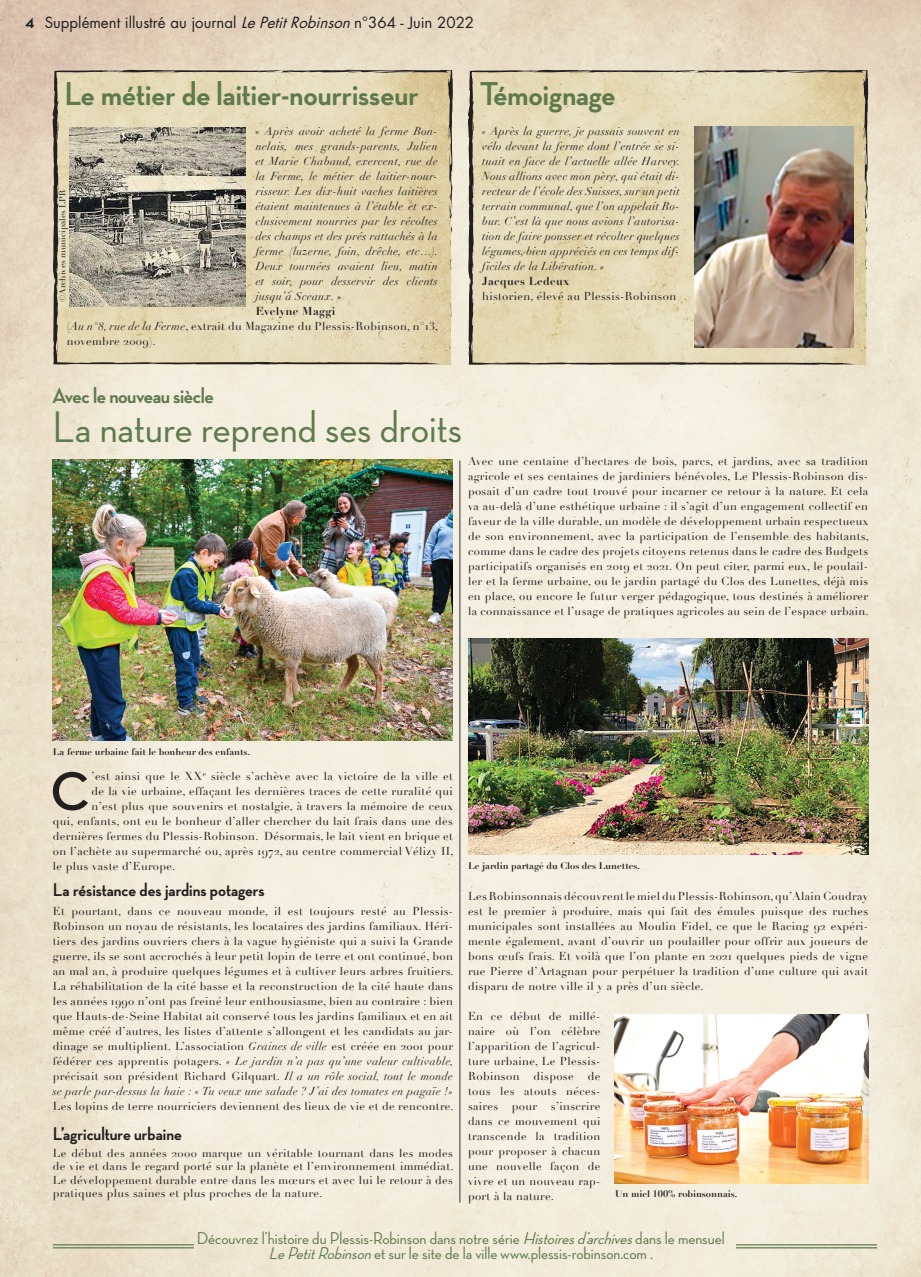
<style>
.page{position:relative;width:921px;height:1277px;background:#fff}
.page>*{position:absolute;margin:0;border:0;box-sizing:border-box;transform-origin:0 0}
.t1{font:700 55.38px "Neutra Disp";color:#231f20}
.t2{font:500 45px "Neutra Disp";color:#5e7a4d}
.t3{font:700 33.75px "Neutra Disp";color:#5e7a4d}
.t4{font:700 22.5px "Neutra Disp";letter-spacing:-.02em;color:#5e7a4d}
.t5{font:700 18.75px "Neutra Disp";color:#231f20}
.t6{font:500 17.5px/15px "Neutra Disp";color:#5e7a4d;text-align:center}
.t7{font:15px "Futura";color:#231f20}
.t8{font:11.25px/15px "Didot";letter-spacing:.03em;color:#231f20;text-align:justify}
.t9{font:italic 11.25px/15px "Didot";letter-spacing:.03em;color:#231f20;text-align:justify}
.t10{font:700 11.25px "Didot";letter-spacing:.03em;color:#231f20}
.t11{font:700 9.38px "Didot";color:#231f20}
.t12{font:8.75px "Didot";color:#231f20}
.s1{font-style:italic}
</style>
<div class="page">
<img style="left:0;top:0;width:921px;height:1277px">
<hr style="left:53px;top:1244px;width:141px;height:1px;background:#5e7a4d">
<hr style="left:736px;top:1244px;width:141px;height:1px;background:#5e7a4d">
<hr style="left:53px;top:1247px;width:141px;height:1px;background:#5e7a4d">
<hr style="left:736px;top:1247px;width:141px;height:1px;background:#5e7a4d">
<hr style="left:459px;top:460px;width:1px;height:742px;background:#57585a">
<svg style="left:52px;top:70px;width:401px;height:294px;background:#ddd1ae"></svg>
<svg style="left:104px;top:71px;width:14px;height:2px"></svg>
<svg style="left:449px;top:179px;width:3px;height:67px"></svg>
<svg style="left:448px;top:132px;width:3px;height:10px"></svg>
<svg style="left:448px;top:75px;width:2px;height:6px"></svg>
<svg style="left:346px;top:70px;width:16px;height:3px"></svg>
<svg style="left:53px;top:148px;width:6px;height:10px"></svg>
<svg style="left:467px;top:70px;width:401px;height:295px;background:#ded3b0"></svg>
<svg style="left:519px;top:71px;width:15px;height:2px"></svg>
<svg style="left:864px;top:179px;width:3px;height:67px"></svg>
<svg style="left:863px;top:132px;width:3px;height:10px"></svg>
<svg style="left:863px;top:75px;width:2px;height:6px"></svg>
<svg style="left:761px;top:70px;width:16px;height:3px"></svg>
<svg style="left:468px;top:148px;width:6px;height:10px"></svg>
<img style="left:70px;top:128px;width:175px;height:178px">
<img style="left:694px;top:127px;width:159px;height:220px">
<img style="left:614px;top:1014px;width:254px;height:169px">
<img style="left:53px;top:459px;width:400px;height:281px">
<img style="left:468px;top:639px;width:400px;height:215px">
<p class="t5" style="left:26px;top:11px;width:11px">4</p>
<p class="t7" style="left:45px;top:12px;width:431px">Supplément illustré au journal <span class="s1">LePetitRobinson</span>n°364 - Juin 2022</p>
<p class="t3" style="left:64px;top:75px;width:356px">Le métier de laitier-nourrisseur</p>
<p class="t3" style="left:479px;top:75px;width:137px">Témoignage</p>
<p class="t9" style="left:256px;top:123px;width:184px">« Après avoir acheté la ferme Bon&shy;nelais, mes grands-parents, Julien et Marie Chabaud, exercent, rue de la Ferme, le métier de laitier-nour&shy;risseur. Les dix-huit vaches laitières étaient maintenues à l’étable et ex&shy;clusivement nourries par les récoltes des champs et des prés rattachés à la ferme (luzerne, foin, drêche, etc…).<br>Deux tournées avaient lieu, matin et soir, pour desservir des clients jusqu’à Sceaux. »</p>
<p class="t10" style="left:256px;top:304px;width:81px">Evelyne Maggi</p>
<p class="t8" style="left:67px;top:319px;width:373px">(<span class="s1">Au n°8, rue de la Ferme</span>, extrait du Magazine du Plessis-Robinson, n°13, novembre 2009).</p>
<p class="t12" style="left:57px;top:302px;width:114px;rotate:-90deg">©Archives municipales LPR</p>
<p class="t4" style="left:52px;top:383px;width:163px">Avec le nouveau siècle</p>
<p class="t2" style="left:52px;top:402px;width:411px">La nature reprend ses droits</p>
<p class="t9" style="left:482px;top:123px;width:200px">« Après la guerre, je passais souvent en vélo devant la ferme dont l’entrée se si&shy;tuait en face de l’actuelle allée Harvey.<br>Nous allions avec mon père, qui était di&shy;recteur de l’école des Suisses, sur un petit terrain communal, que l’on appelait Ro&shy;bur. C’est là que nous avions l’autorisa&shy;tion de faire pousser et récolter quelques légumes, bien appréciés en ces temps dif&shy;ficiles de la Libération. »</p>
<p class="t10" style="left:482px;top:274px;width:88px">Jacques Ledeux</p>
<p class="t8" style="left:482px;top:289px;width:195px">historien, élevé au Plessis-Robinson</p>
<p class="t11" style="left:53px;top:745px;width:199px">La ferme urbaine fait le bonheur des enfants.</p>
<p class="t8" style="left:468px;top:454px;width:402px">Avec une centaine d’hectares de bois, parcs, et jardins, avec sa tradition agricole et ses centaines de jardiniers bénévoles, Le Plessis-Robinson dis&shy;posait d’un cadre tout trouvé pour incarner ce retour à la nature. Et cela va au-delà d’une esthétique urbaine : il s’agit d’un engagement collectif en faveur de la ville durable, un modèle de développement urbain respectueux de son environnement, avec la participation de l’ensemble des habitants, comme dans le cadre des projets citoyens retenus dans le cadre des Budgets participatifs organisés en 2019 et 2021. On peut citer, parmi eux, le poulail&shy;ler et la ferme urbaine, ou le jardin partagé du Clos des Lunettes, déjà mis en place, ou encore le futur verger pédagogique, tous destinés à améliorer la connaissance et l’usage de pratiques agricoles au sein de l’espace urbain.</p>
<p class="t1" style="left:51px;top:760px;width:41px">C</p>
<p class="t8" style="left:92px;top:769px;width:363px">’est ainsi que le XX<sup>e</sup> siècle s’achève avec la victoire de la ville et</p>
<p class="t8" style="left:92px;top:784px;width:363px">de la vie urbaine, effaçant les dernières traces de cette ruralité qui</p>
<p class="t8" style="left:92px;top:799px;width:363px">n’est plus que souvenirs et nostalgie, à travers la mémoire de ceux</p>
<p class="t8" style="left:53px;top:814px;width:401px">qui, enfants, ont eu le bonheur d’aller chercher du lait frais dans une des</p>
<p class="t8" style="left:53px;top:829px;width:401px">dernières fermes du Plessis-Robinson. Désormais, le lait vient en brique et</p>
<p class="t8" style="left:53px;top:844px;width:402px">on l’achète au supermarché ou, après 1972, au centre commercial Vélizy II,</p>
<p class="t8" style="left:53px;top:859px;width:124px">le plus vaste d’Europe.</p>
<p class="t5" style="left:53px;top:879px;width:213px">La résistance des jardins potagers</p>
<p class="t8" style="left:53px;top:904px;width:402px">Et pourtant, dans ce nouveau monde, il est toujours resté au Plessis-Robinson un noyau de résistants, les locataires des jardins familiaux. Héri&shy;tiers des jardins ouvriers chers à la vague hygiéniste qui a suivi la Grande guerre, ils se sont accrochés à leur petit lopin de terre et ont continué, bon an mal an, à produire quelques légumes et à cultiver leurs arbres fruitiers.<br>La réhabilitation de la cité basse et la reconstruction de la cité haute dans les années 1990 n’ont pas freiné leur enthousiasme, bien au contraire : bien que Hauts-de-Seine Habitat ait conservé tous les jardins familiaux et en ait même créé d’autres, les listes d’attente s’allongent et les candidats au jar&shy;dinage se multiplient. L’association <span class="s1">Graines de ville</span> est créée en 2001 pour fédérer ces apprentis potagers. <span class="s1">« Le jardin n’a pas qu’une valeur cultivable, </span>précisait son président Richard Gilquart. <span class="s1">Il a un rôle social, tout le monde se parle par-dessus la haie : « Tu veux une salade ? J’ai des tomates en pagaïe !» </span>Les lopins de terre nourriciers deviennent des lieux de vie et de rencontre.</p>
<p class="t5" style="left:53px;top:1122px;width:130px">L’agriculture urbaine</p>
<p class="t8" style="left:53px;top:1146px;width:402px;line-height:13.5px">Le début des années 2000 marque un véritable tournant dans les modes de vie et dans le regard porté sur la planète et l’environnement immédiat.<br>Le développement durable entre dans les mœurs et avec lui le retour à des pratiques plus saines et plus proches de la nature.</p>
<p class="t11" style="left:468px;top:859px;width:174px">Le jardin partagé du Clos des Lunettes.</p>
<p class="t8" style="left:468px;top:889px;width:401px">Les Robinsonnais découvrent le miel du Plessis-Robinson, qu’Alain Coudray est le premier à produire, mais qui fait des émules puisque des ruches municipales sont installées au Moulin Fidel, ce que le Racing 92 expéri&shy;mente également, avant d’ouvrir un poulailler pour offrir aux joueurs de bons œufs frais. Et voilà que l’on plante en 2021 quelques pieds de vigne rue Pierre d’Artagnan pour perpétuer la tradition d’une culture qui avait disparu de notre ville il y a près d’un siècle.</p>
<p class="t8" style="left:468px;top:1009px;width:134px">En ce début de millé&shy;naire où l’on célèbre l’apparition de l’agricul&shy;ture urbaine, Le Plessis-Robinson dispose de tous les atouts néces&shy;saires pour s’inscrire dans ce mouvement qui transcende la tradition pour proposer à chacun une nouvelle façon de vivre et un nouveau rap&shy;port à la nature.</p>
<p class="t6" style="left:197px;top:1231px;width:529px">Découvrez l’histoire du Plessis-Robinson dans notre série <span class="s1">Histoiresd’archives</span>dans le mensuel<br><span class="s1">LePetitRobinson</span>et sur le site de la ville www.plessis-robinson.com .</p>
<p class="t11" style="left:615px;top:1187px;width:124px">Un miel 100% robinsonnais.</p>
</div>
